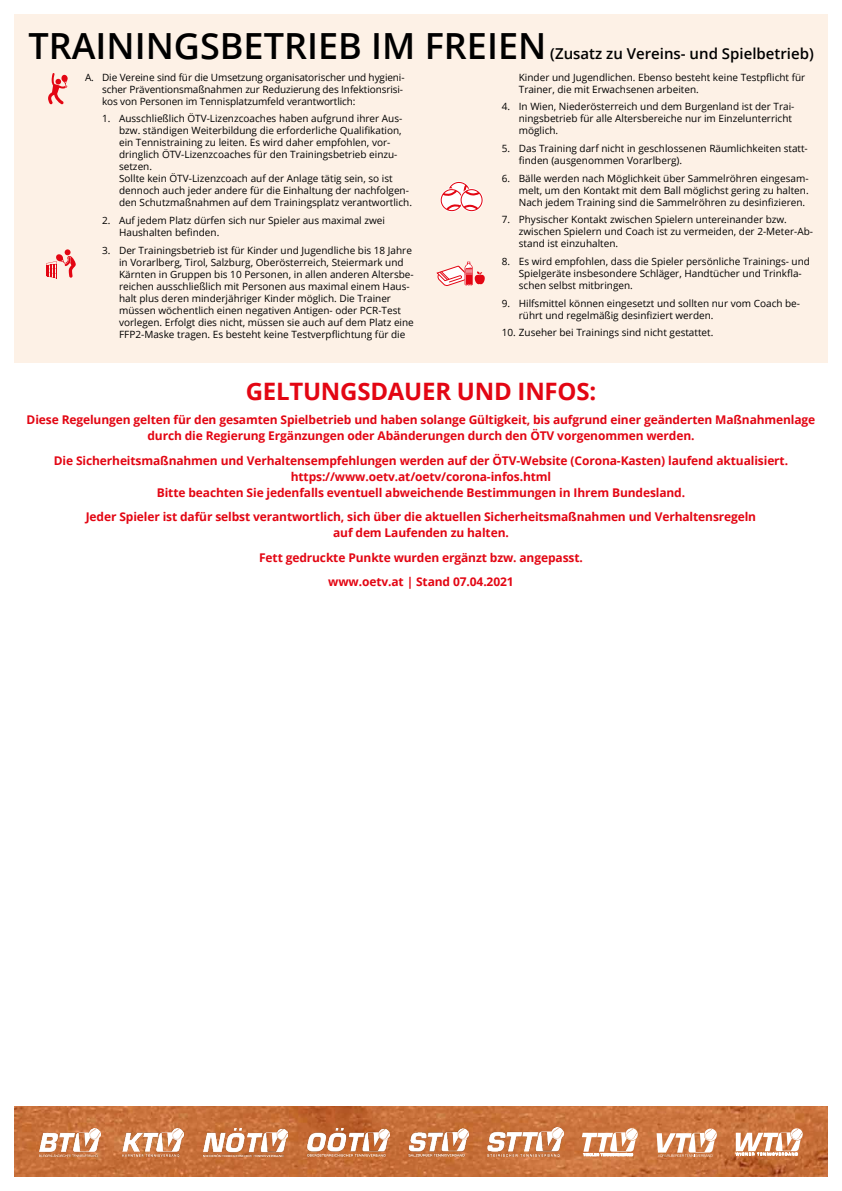
<style>
.page{position:relative;width:842px;height:1191px;background:#fff}
.page>*{position:absolute;margin:0;border:0;box-sizing:border-box;transform-origin:0 0}
.t1{font:600 36px "Open Sans";color:#000}
.t2{font:700 24px "Open Sans";letter-spacing:-.01em;color:#e30613}
.t3{font:600 15px "Open Sans";color:#000}
.t4{font:700 12px/16px "Open Sans";letter-spacing:-.01em;color:#e30613;text-align:center}
.t5{font:10px/12px "Open Sans";color:#000}
</style>
<div class="page">
<div style="left:14px;top:14px;width:814px;height:349px;background:#fdf1e6"></div>
<img style="left:14px;top:1106px;width:814px;height:70px">
<img style="left:40px;top:1128px;width:60px;height:28px">
<img style="left:121px;top:1128px;width:63px;height:29px">
<img style="left:203px;top:1128px;width:85px;height:28px">
<img style="left:307px;top:1128px;width:82px;height:29px">
<img style="left:487px;top:1127px;width:76px;height:29px">
<img style="left:408px;top:1128px;width:61px;height:29px">
<svg style="left:656px;top:1128px;width:61px;height:28px"></svg>
<svg style="left:736px;top:1128px;width:67px;height:27px"></svg>
<svg style="left:582px;top:1128px;width:56px;height:27px"></svg>
<svg style="left:48px;top:73px;width:20px;height:31px"></svg>
<svg style="left:440px;top:181px;width:44px;height:31px"></svg>
<svg style="left:436px;top:262px;width:49px;height:24px"></svg>
<svg style="left:46px;top:249px;width:30px;height:29px"></svg>
<h1 class="t1" style="left:28px;top:21px;width:519px">TRAININGSBETRIEB IM FREIEN</h1>
<h3 class="t3" style="left:550px;top:43px;width:265px">(Zusatz zu Vereins- und Spielbetrieb)</h3>
<p class="t5" style="left:102px;top:71px;width:304px;text-indent:-17px">A. Die Vereine sind für die Umsetzung organisatorischer und hygieni&shy;scher Präventionsmaßnahmen zur Reduzierung des Infektionsrisi&shy;kos von Personen im Tennisplatzumfeld verantwortlich:</p>
<p class="t5" style="left:119px;top:112px;width:294px;text-indent:-17px">1. Ausschließlich ÖTV-Lizenzcoaches haben aufgrund ihrer Aus&shy;bzw. ständigen Weiterbildung die erforderliche Qualifikation, ein Tennistraining zu leiten. Es wird daher empfohlen, vor&shy;dringlich ÖTV-Lizenzcoaches für den Trainingsbetrieb einzu&shy;setzen.<br>Sollte kein ÖTV-Lizenzcoach auf der Anlage tätig sein, so ist dennoch auch jeder andere für die Einhaltung der nachfolgen&shy;den Schutzmaßnahmen auf dem Trainingsplatz verantwortlich.</p>
<p class="t5" style="left:119px;top:214px;width:267px;text-indent:-17px">2. Auf jedem Platz dürfen sich nur Spieler aus maximal zwei<br>Haushalten befinden.</p>
<p class="t5" style="left:119px;top:244px;width:296px;text-indent:-17px">3. Der Trainingsbetrieb ist für Kinder und Jugendliche bis 18 Jahre in Vorarlberg, Tirol, Salzburg, Oberösterreich, Steiermark und Kärnten in Gruppen bis 10 Personen, in allen anderen Altersbe&shy;reichen ausschließlich mit Personen aus maximal einem Haus&shy;halt plus deren minderjähriger Kinder möglich. Die Trainer müssen wöchentlich einen negativen Antigen- oder PCR-Test vorlegen. Erfolgt dies nicht, müssen sie auch auf dem Platz eine FFP2-Maske tragen. Es besteht keine Testverpflichtung für die</p>
<p class="t5" style="left:519px;top:71px;width:288px">Kinder und Jugendlichen. Ebenso besteht keine Testpflicht für<br>Trainer, die mit Erwachsenen arbeiten.</p>
<p class="t5" style="left:519px;top:100px;width:277px;text-indent:-17px">4. In Wien, Niederösterreich und dem Burgenland ist der Trai&shy;ningsbetrieb für alle Altersbereiche nur im Einzelunterricht möglich.</p>
<p class="t5" style="left:519px;top:142px;width:291px;text-indent:-17px">5. Das Training darf nicht in geschlossenen Räumlichkeiten statt&shy;finden (ausgenommen Vorarlberg).</p>
<p class="t5" style="left:519px;top:172px;width:291px;text-align:justify;text-indent:-17px">6. Bälle werden nach Möglichkeit über Sammelröhren eingesam&shy;melt, um den Kontakt mit dem Ball möglichst gering zu halten.<br>Nach jedem Training sind die Sammelröhren zu desinfizieren.</p>
<p class="t5" style="left:519px;top:213px;width:296px;text-indent:-17px">7. Physischer Kontakt zwischen Spielern untereinander bzw. zwischen Spielern und Coach ist zu vermeiden, der 2-Meter-Ab&shy;stand ist einzuhalten.</p>
<p class="t5" style="left:519px;top:255px;width:293px;text-indent:-17px">8. Es wird empfohlen, dass die Spieler persönliche Trainings- und<br>Spielgeräte insbesondere Schläger, Handtücher und Trinkfla&shy;schen selbst mitbringen.</p>
<p class="t5" style="left:519px;top:297px;width:283px;text-indent:-17px">9. Hilfsmittel können eingesetzt und sollten nur vom Coach be&shy;rührt und regelmäßig desinfiziert werden.</p>
<p class="t5" style="left:502px;top:326px;width:213px">10. Zuseher bei Trainings sind nicht gestattet.</p>
<h2 class="t2" style="left:246px;top:374px;width:352px">GELTUNGSDAUER UND INFOS:</h2>
<p class="t4" style="left:27px;top:411px;width:790px">Diese Regelungen gelten für den gesamten Spielbetrieb und haben solange Gültigkeit, bis aufgrund einer geänderten Maßnahmenlage durch die Regierung Ergänzungen oder Abänderungen durch den ÖTV vorgenommen werden.</p>
<p class="t4" style="left:54px;top:452px;width:736px">Die Sicherheitsmaßnahmen und Verhaltensempfehlungen werden auf der ÖTV-Website (Corona-Kasten) laufend aktualisiert. https://www.oetv.at/oetv/corona-infos.html<br>Bitte beachten Sie jedenfalls eventuell abweichende Bestimmungen in Ihrem Bundesland.</p>
<p class="t4" style="left:86px;top:508px;width:672px">Jeder Spieler ist dafür selbst verantwortlich, sich über die aktuellen Sicherheitsmaßnahmen und Verhaltensregeln auf dem Laufenden zu halten.</p>
<p class="t4" style="left:259px;top:545px;width:325px;line-height:24.5px">Fett gedruckte Punkte wurden ergänzt bzw. angepasst. www.oetv.at | Stand 07.04.2021</p>
</div>
